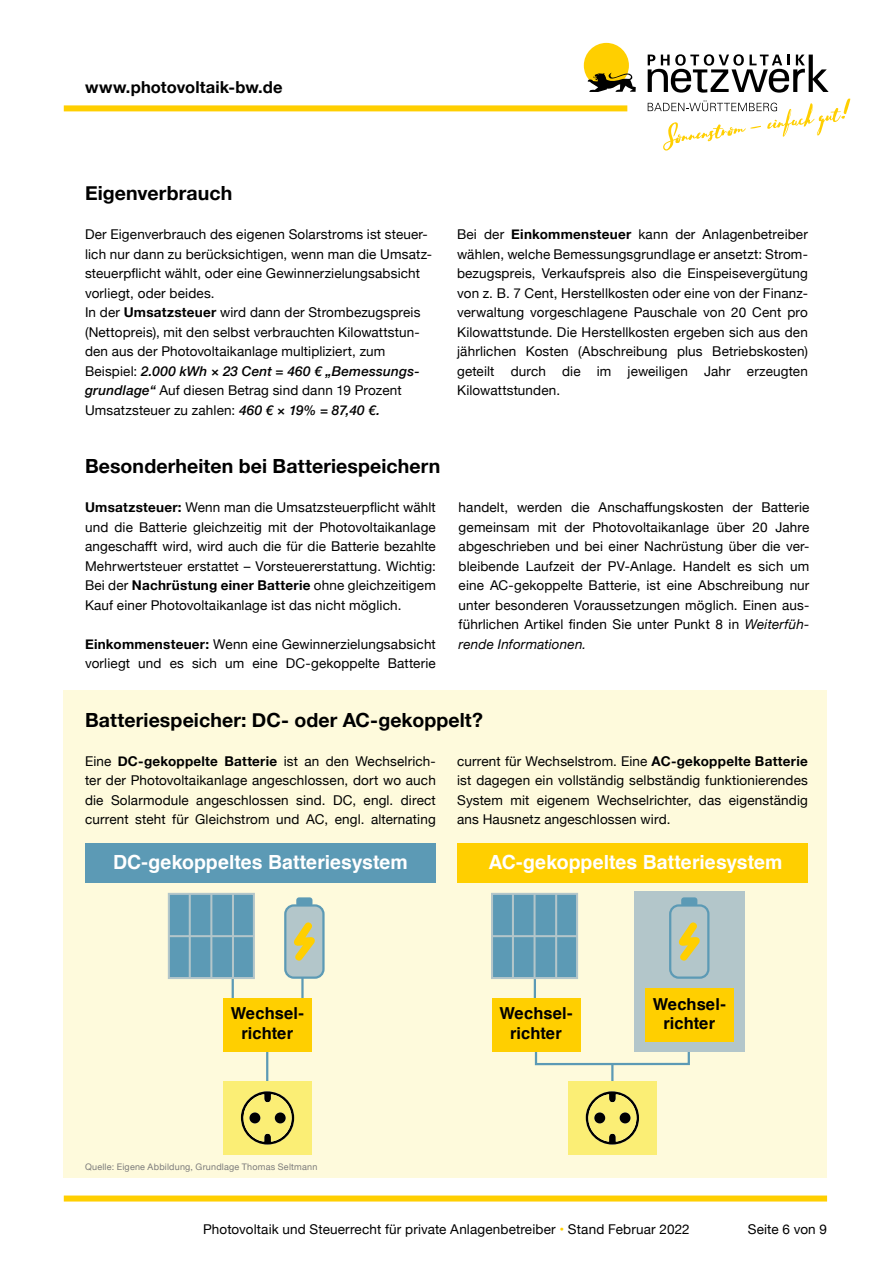
<style>
.page{position:relative;width:893px;height:1263px;background:#fff}
.page>*{position:absolute;margin:0;border:0;box-sizing:border-box;transform-origin:0 0}
.t1{font:700 19.5px "Helvetica Neue";letter-spacing:.005em;color:#000}
.t2{font:700 19.5px "Helvetica";color:#fff}
.t3{font:700 16.5px/19.8px "Helvetica";color:#000;text-align:center}
.t4{font:700 16.5px "Helvetica Neue";letter-spacing:.005em;color:#000}
.t5{font:13.5px/19.5px "Helvetica Neue";letter-spacing:.01em;color:#000;text-align:justify}
.t6{font:9px "Helvetica Neue";letter-spacing:.025em;color:#7c7b7b}
.s1{font-weight:700}
.s2{font-weight:500;font-style:italic}
.s3{font-style:italic}
.s4{color:#ffcf00}
</style>
<div class="page">
<div style="left:67px;top:1195px;width:757px;height:6px;background:#ffcf00"></div>
<div style="left:67px;top:105px;width:557px;height:6px;background:#ffcf00"></div>
<div style="left:584px;top:43px;width:45px;height:45px;background:#ffcf00;border-radius:50%"></div>
<svg style="left:588px;top:73px;width:48px;height:19px"></svg>
<svg style="left:648px;top:54px;width:181px;height:39px"></svg>
<svg style="left:648px;top:99px;width:202px;height:52px"></svg>
<div style="left:64px;top:691px;width:763px;height:487px;background:#fefadc"></div>
<hr style="left:534px;top:972px;width:2px;height:67px;background:#5c9ab5">
<div style="left:535px;top:1042px;width:155px;height:23px;border:2px solid #5c9ab5"></div>
<div style="left:457px;top:843px;width:351px;height:40px;background:#ffcf00"></div>
<div style="left:492px;top:998px;width:88px;height:53px;background:#ffcf00"></div>
<hr style="left:611px;top:1064px;width:2px;height:67px;background:#5c9ab5">
<div style="left:568px;top:1081px;width:89px;height:74px;background:#fbee75"></div>
<svg style="left:586px;top:1091px;width:53px;height:54px"></svg>
<div style="left:594px;top:1112px;width:11px;height:11px;background:#000;border-radius:50%"></div>
<div style="left:620px;top:1112px;width:11px;height:11px;background:#000;border-radius:50%"></div>
<svg style="left:491px;top:892px;width:87px;height:88px;background:#68a0b7"></svg>
<hr style="left:512px;top:894px;width:2px;height:84px;background:#b3c6ca">
<hr style="left:555px;top:894px;width:2px;height:84px;background:#b3c6ca">
<hr style="left:533px;top:894px;width:3px;height:84px;background:#b3c6ca">
<hr style="left:492px;top:935px;width:85px;height:2px;background:#b3c6ca">
<div style="left:634px;top:891px;width:111px;height:160px;background:#b3c6ca"></div>
<div style="left:645px;top:988px;width:88px;height:53px;background:#ffcf00"></div>
<div style="left:681px;top:897px;width:16px;height:9px;background:#5c9ab5;border-radius:3px"></div>
<div style="left:669px;top:904px;width:40px;height:75px;border:2px solid #5c9ab5;border-radius:9px"></div>
<svg style="left:678px;top:922px;width:22px;height:39px"></svg>
<div style="left:85px;top:843px;width:351px;height:40px;background:#5c9ab5"></div>
<hr style="left:266px;top:1030px;width:2px;height:67px;background:#5c9ab5">
<hr style="left:301px;top:972px;width:3px;height:67px;background:#5c9ab5">
<hr style="left:232px;top:972px;width:2px;height:67px;background:#5c9ab5">
<div style="left:223px;top:998px;width:89px;height:53px;background:#ffcf00"></div>
<svg style="left:167px;top:892px;width:88px;height:88px;background:#6aa1b8"></svg>
<hr style="left:189px;top:894px;width:2px;height:84px;background:#b3c6ca">
<hr style="left:232px;top:894px;width:2px;height:84px;background:#b3c6ca">
<hr style="left:210px;top:894px;width:2px;height:84px;background:#b3c6ca">
<hr style="left:169px;top:935px;width:85px;height:2px;background:#b3c6ca">
<div style="left:223px;top:1081px;width:89px;height:74px;background:#fbee75"></div>
<svg style="left:241px;top:1091px;width:53px;height:54px"></svg>
<div style="left:249px;top:1112px;width:11px;height:11px;background:#000;border-radius:50%"></div>
<div style="left:275px;top:1112px;width:11px;height:11px;background:#000;border-radius:50%"></div>
<div style="left:296px;top:897px;width:16px;height:9px;background:#5c9ab5;border-radius:3px"></div>
<div style="left:285px;top:905px;width:38px;height:73px;background:#b3c6ca;border-radius:9px"></div>
<div style="left:284px;top:904px;width:41px;height:75px;border:2px solid #5c9ab5;border-radius:9px"></div>
<svg style="left:294px;top:922px;width:21px;height:39px"></svg>
<p class="t4" style="left:85px;top:74px;width:199px">www.photovoltaik-bw.de</p>
<h1 class="t1" style="left:85px;top:178px;width:149px">Eigenverbrauch</h1>
<p class="t5" style="left:85px;top:226px;width:349px;text-align:left">Der Eigenverbrauch des eigenen Solarstroms ist steuer&shy;lich nur dann zu berücksichtigen, wenn man die Umsatz&shy;steuerpflicht wählt, oder eine Gewinnerzielungsabsicht vorliegt, oder beides.<br>In der <span class="s1">Umsatzsteuer</span> wird dann der Strombezugspreis (Nettopreis), mit den selbst verbrauchten Kilowattstun&shy;den aus der Photovoltaikanlage multipliziert, zum Beispiel: <span class="s2">2.000 kWh × 23 Cent = 460 € „Bemessungs&shy;grundlage“</span> Auf diesen Betrag sind dann 19 Prozent Umsatzsteuer zu zahlen: <span class="s2">460 € × 19% = 87,40 €.</span></p>
<h1 class="t1" style="left:85px;top:451px;width:357px">Besonderheiten bei Batteriespeichern</h1>
<p class="t5" style="left:85px;top:498px;width:352px"><span class="s1">Umsatzsteuer:</span> Wenn man die Umsatzsteuerpflicht wählt und die Batterie gleichzeitig mit der Photovoltaikanlage angeschafft wird, wird auch die für die Batterie bezahlte Mehrwertsteuer erstattet – Vorsteuererstattung. Wichtig:<br>Bei der <span class="s1">Nachrüstung einer Batterie</span> ohne gleichzeitigem Kauf einer Photovoltaikanlage ist das nicht möglich.</p>
<p class="t5" style="left:85px;top:635px;width:352px"><span class="s1">Einkommensteuer:</span> Wenn eine Gewinnerzielungsabsicht vorliegt und es sich um eine DC-gekoppelte Batterie</p>
<p class="t5" style="left:457px;top:226px;width:352px">Bei der <span class="s1">Einkommensteuer</span> kann der Anlagenbetreiber wählen, welche Bemessungsgrundlage er ansetzt: Strom&shy;bezugspreis, Verkaufspreis also die Einspeisevergütung von z. B. 7 Cent, Herstellkosten oder eine von der Finanz&shy;verwaltung vorgeschlagene Pauschale von 20 Cent pro Kilowattstunde. Die Herstellkosten ergeben sich aus den jährlichen Kosten (Abschreibung plus Betriebskosten) geteilt durch die im jeweiligen Jahr erzeugten Kilowattstunden.</p>
<p class="t5" style="left:459px;top:499px;width:352px">handelt, werden die Anschaffungskosten der Batterie gemeinsam mit der Photovoltaikanlage über 20 Jahre abgeschrieben und bei einer Nachrüstung über die ver&shy;bleibende Laufzeit der PV-Anlage. Handelt es sich um eine AC-gekoppelte Batterie, ist eine Abschreibung nur unter besonderen Voraussetzungen möglich. Einen aus&shy;führlichen Artikel finden Sie unter Punkt 8 in <span class="s3">Weiterfüh&shy;rende Informationen.</span></p>
<h1 class="t1" style="left:85px;top:705px;width:399px">Batteriespeicher: DC- oder AC-gekoppelt?</h1>
<p class="t5" style="left:85px;top:752px;width:352px">Eine <span class="s1">DC-gekoppelte Batterie</span> ist an den Wechselrich&shy;ter der Photovoltaikanlage angeschlossen, dort wo auch die Solarmodule angeschlossen sind. DC, engl. direct current steht für Gleichstrom und AC, engl. alternating</p>
<h1 class="t2" style="left:113px;top:846px;width:296px">DC-gekoppeltes Batteriesystem</h1>
<p class="t5" style="left:457px;top:752px;width:352px">current für Wechselstrom. Eine <span class="s1">AC-gekoppelte Batterie </span>ist dagegen ein vollständig selbständig funktionierendes System mit eigenem Wechselrichter, das eigenständig ans Hausnetz angeschlossen wird.</p>
<h1 class="t2" style="left:488px;top:846px;width:296px">AC-gekoppeltes Batteriesystem</h1>
<p class="t3" style="left:231px;top:1004px;width:75px">Wechsel&shy;richter</p>
<p class="t6" style="left:85px;top:1160px;width:234px">Quelle: Eigene Abbildung, Grundlage Thomas Seltmann</p>
<p class="t3" style="left:499px;top:1004px;width:75px">Wechsel&shy;richter</p>
<p class="t3" style="left:653px;top:994px;width:75px">Wechsel&shy;richter</p>
<p class="t5" style="left:203px;top:1220px;width:488px">Photovoltaik und Steuerrecht für private Anlagenbetreiber <span class="s4">•</span> Stand Februar 2022</p>
<p class="t5" style="left:748px;top:1220px;width:81px">Seite 6 von 9</p>
</div>
